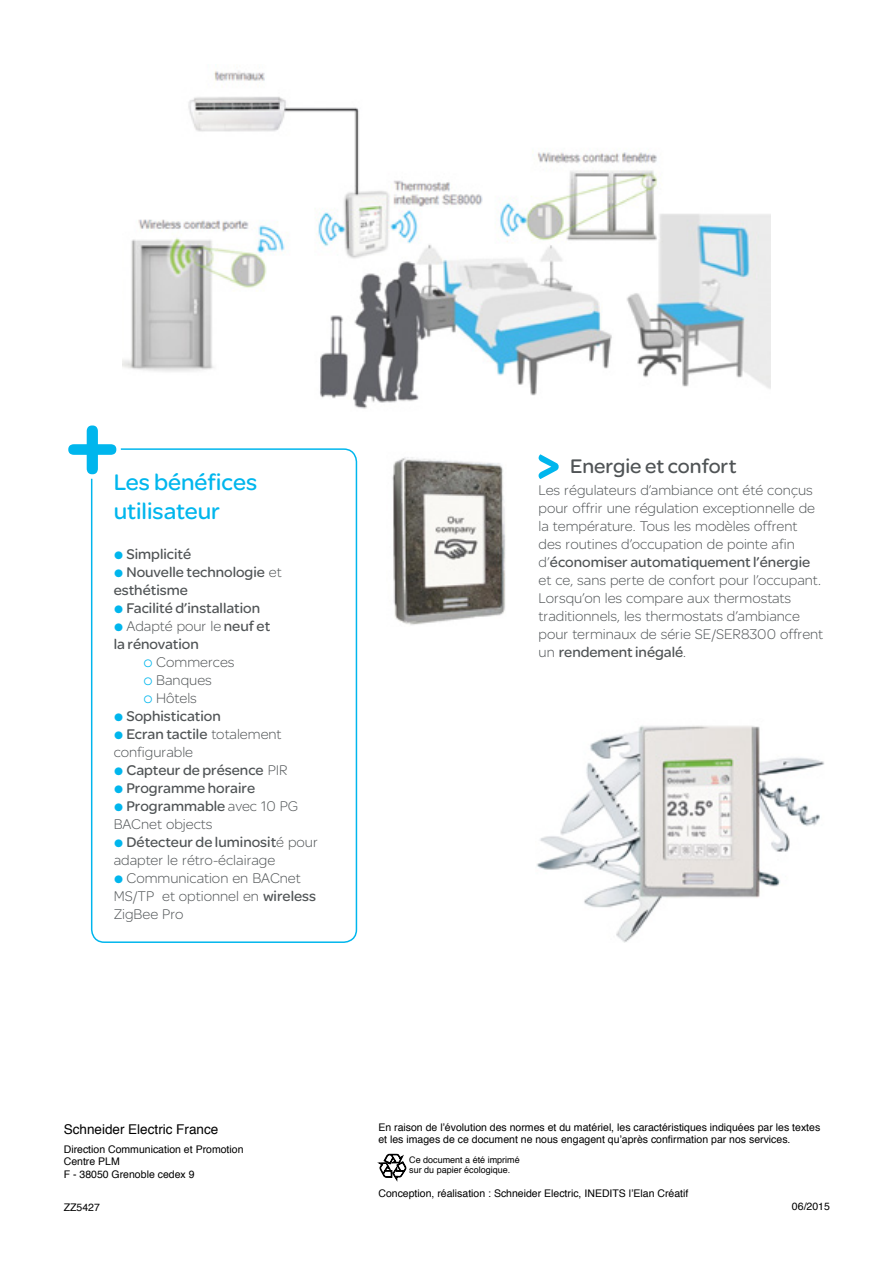
<style>
.page{position:relative;width:893px;height:1263px;background:#fff}
.page>*{position:absolute;margin:0;border:0;box-sizing:border-box;transform-origin:0 0}
.t1{font:24px/28.8px "SE Optimist";color:#00b6ed}
.t2{font:21px "SE Optimist";color:#505456}
.t3{font:300 15px/18px "SE Optimist";color:#505456}
.t4{font:15px "SE Optimist";color:#505456}
.t5{font:13.5px "Helvetica";color:#000}
.t6{font:10.5px/12.6px "Helvetica";color:#000}
.t7{font:9px/10.5px "Helvetica";color:#000}
.s1{font-weight:300}
.s2{font-weight:400}
</style>
<div class="page">
<svg style="left:539px;top:454px;width:20px;height:25px"></svg>
<div style="left:91px;top:448px;width:266px;height:495px;border:2px solid #00b6ed;border-radius:13px"></div>
<svg style="left:68px;top:425px;width:55px;height:56px"></svg>
<img style="left:122px;top:71px;width:648px;height:338px">
<img style="left:392px;top:457px;width:114px;height:168px">
<svg style="left:378px;top:1154px;width:29px;height:27px"></svg>
<img style="left:536px;top:725px;width:288px;height:218px">
<h1 class="t1" style="left:114px;top:467px;width:145px">Les bénéfices utilisateur</h1>
<p class="t4" style="left:126px;top:544px;width:66px">Simplicité</p>
<p class="t4" style="left:126px;top:562px;width:157px">Nouvelle technologie <span class="s1">et</span></p>
<p class="t4" style="left:114px;top:580px;width:76px">esthétisme</p>
<p class="t4" style="left:126px;top:598px;width:135px">Facilité d’installation</p>
<p class="t3" style="left:126px;top:617px;width:145px">Adapté pour le <span class="s2">neuf et</span></p>
<p class="t4" style="left:114px;top:634px;width:87px">la rénovation</p>
<p class="t3" style="left:156px;top:653px;width:80px">Commerces<br>Banques<br>Hôtels</p>
<p class="t4" style="left:126px;top:706px;width:96px">Sophistication</p>
<p class="t4" style="left:126px;top:724px;width:157px">Ecran tactile <span class="s1">totalement</span></p>
<p class="t3" style="left:114px;top:743px;width:81px">configurable</p>
<p class="t4" style="left:126px;top:760px;width:163px">Capteur de présence <span class="s1">PIR</span></p>
<p class="t4" style="left:126px;top:778px;width:130px">Programme horaire</p>
<p class="t4" style="left:126px;top:796px;width:173px">Programmable <span class="s1">avec 10 PG</span></p>
<p class="t3" style="left:114px;top:815px;width:100px">BACnet objects</p>
<p class="t4" style="left:126px;top:832px;width:193px">Détecteur de luminosit<span class="s1">é pour</span></p>
<p class="t3" style="left:114px;top:851px;width:163px">adapter le rétro-éclairage</p>
<p class="t3" style="left:126px;top:869px;width:176px">Communication en BACnet</p>
<p class="t3" style="left:114px;top:887px;width:204px">MS/TP et optionnel en <span class="s2">wireless</span></p>
<p class="t3" style="left:114px;top:905px;width:71px">ZigBee Pro</p>
<h2 class="t2" style="left:570px;top:451px;width:168px">Energie et confort</h2>
<p class="t3" style="left:539px;top:481px;width:286px">Les régulateurs d’ambiance ont été conçus pour offrir une régulation exceptionnelle de la température. Tous les modèles offrent des routines d’occupation de pointe afin d’<span class="s2">économiser automatiquement l’énergie </span>et ce, sans perte de confort pour l’occupant.<br>Lorsqu’on les compare aux thermostats traditionnels, les thermostats d’ambiance pour terminaux de série SE/SER8300 offrent un <span class="s2">rendement inégalé</span>.</p>
<p class="t5" style="left:64px;top:1118px;width:156px">Schneider Electric France</p>
<p class="t6" style="left:64px;top:1143px;width:181px">Direction Communication et Promotion<br>Centre PLM<br>F - 38050 Grenoble cedex 9</p>
<p class="t6" style="left:378px;top:1121px;width:443px">En raison de l’évolution des normes et du matériel, les caractéristiques indiquées par les textes et les images de ce document ne nous engagent qu’après confirmation par nos services.</p>
<p class="t7" style="left:409px;top:1155px;width:112px">Ce document a été imprimé sur du papier écologique.</p>
<p class="t6" style="left:378px;top:1187px;width:311px">Conception, réalisation : Schneider Electric, INEDITS l’Elan Créatif</p>
<p class="t6" style="left:64px;top:1201px;width:38px">ZZ5427</p>
<p class="t6" style="left:792px;top:1200px;width:39px">06/2015</p>
</div>
